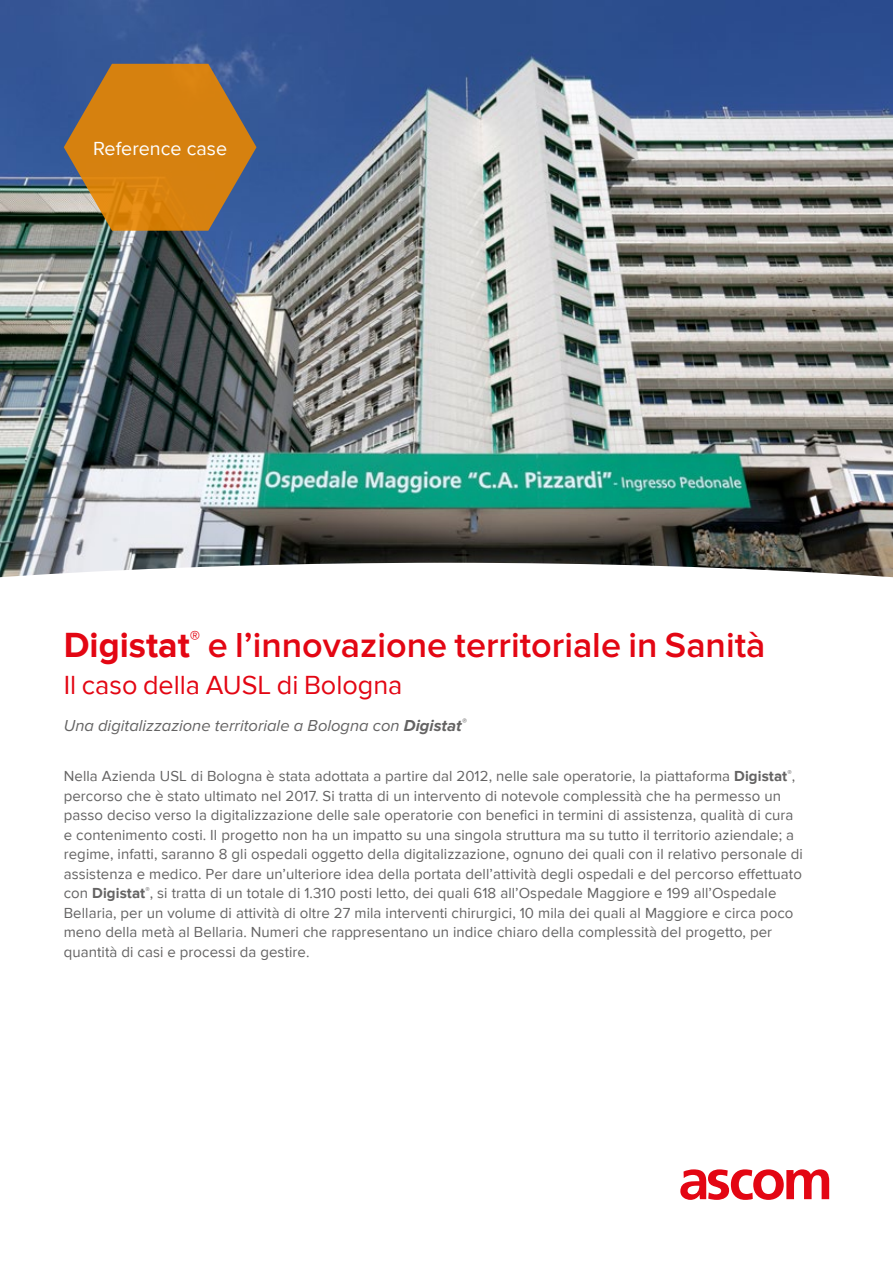
<style>
.page{position:relative;width:893px;height:1263px;background:#fff}
.page>*{position:absolute;margin:0;border:0;box-sizing:border-box;transform-origin:0 0}
.t1{font:600 36px "Proxima Nova";color:#e30613}
.t2{font:27px "Proxima Nova";color:#e30613}
.t3{font:19.5px "Proxima Nova";color:#fff}
.t4{font:italic 16.5px "Proxima Nova";color:#646363}
.t5{font:15px/19.5px "Proxima Nova";letter-spacing:.005em;color:#646363}
.s1{font-weight:700}
.s2{font-family:"Proxima Nova A";font-weight:700}
</style>
<div class="page">
<img style="left:0;top:0;width:893px;height:563px">
<svg style="left:680px;top:1169px;width:149px;height:31px"></svg>
<svg style="left:64px;top:64px;width:192px;height:167px;background:#b37a2f"></svg>
<svg style="left:0;top:563px;width:893px;height:15px"></svg>
<h3 class="t3" style="left:93px;top:137px;width:135px">Reference case</h3>
<h1 class="t1" style="left:64px;top:624px;width:703px"><span class="s1">Digistat</span><sup>®</sup> e l’innovazione territoriale in Sanità</h1>
<h2 class="t2" style="left:64px;top:670px;width:340px">Il caso della AUSL di Bologna</h2>
<p class="t4" style="left:64px;top:716px;width:404px">Una digitalizzazione territoriale a Bologna con <span class="s2">Digistat</span><sup>®</sup></p>
<p class="t5" style="left:64px;top:767px;width:741px">Nella Azienda USL di Bologna è stata adottata a partire dal 2012, nelle sale operatorie, la piattaforma <span class="s1">Digistat</span><sup>®</sup>, percorso che è stato ultimato nel 2017. Si tratta di un intervento di notevole complessità che ha permesso un passo deciso verso la digitalizzazione delle sale operatorie con benefici in termini di assistenza, qualità di cura e contenimento costi. Il progetto non ha un impatto su una singola struttura ma su tutto il territorio aziendale; a regime, infatti, saranno 8 gli ospedali oggetto della digitalizzazione, ognuno dei quali con il relativo personale di assistenza e medico. Per dare un’ulteriore idea della portata dell’attività degli ospedali e del percorso effettuato con <span class="s1">Digistat</span><sup>®</sup>, si tratta di un totale di 1.310 posti letto, dei quali 618 all’Ospedale Maggiore e 199 all’Ospedale Bellaria, per un volume di attività di oltre 27 mila interventi chirurgici, 10 mila dei quali al Maggiore e circa poco meno della metà al Bellaria. Numeri che rappresentano un indice chiaro della complessità del progetto, per quantità di casi e processi da gestire.</p>
</div>
